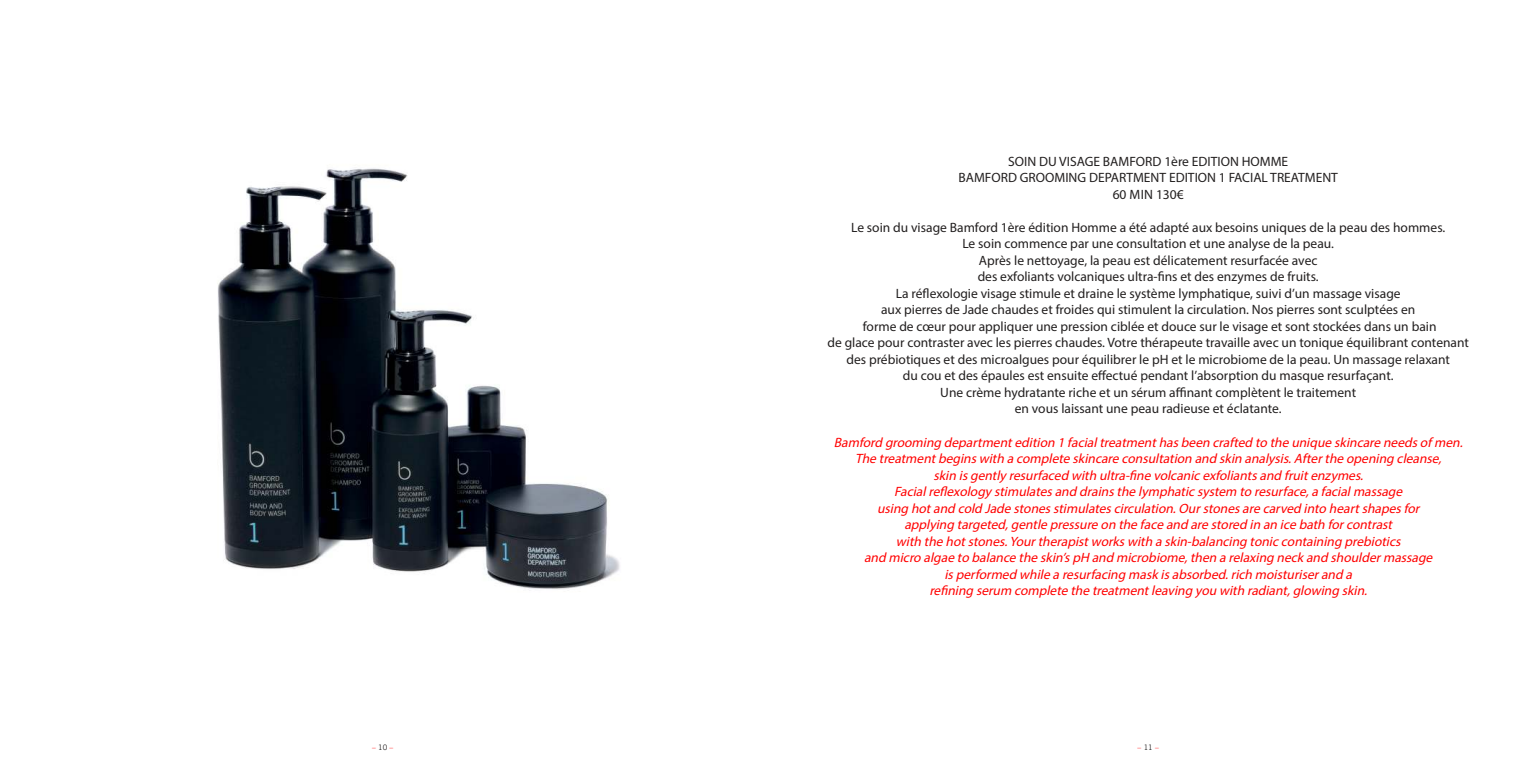
<style>
.page{position:relative;width:1531px;height:766px;background:#fff}
.page>*{position:absolute;margin:0;border:0;box-sizing:border-box;transform-origin:0 0}
.t1{font:13.5px/16.5px "Myriad Pro";color:#221f1f;text-align:center}
.t2{font:italic 13.5px/16.5px "Myriad Pro";color:#f00;text-align:center}
.t3{font:7.5px "Trade Gothic LT";color:#f00}
.s1{color:#221f1f}
</style>
<div class="page">
<img style="left:218px;top:168px;width:402px;height:421px">
<p class="t1" style="left:958px;top:153px;width:381px">SOIN DU VISAGE BAMFORD 1ère EDITION HOMME<br>BAMFORD GROOMING DEPARTMENT EDITION 1 FACIAL TREATMENT<br>60 MIN 130€</p>
<p class="t1" style="left:827px;top:219px;width:643px">Le soin du visage Bamford 1ère édition Homme a été adapté aux besoins uniques de la peau des hommes.<br>Le soin commence par une consultation et une analyse de la peau.<br>Après le nettoyage, la peau est délicatement resurfacée avec<br>des exfoliants volcaniques ultra-fins et des enzymes de fruits.<br>La réflexologie visage stimule et draine le système lymphatique, suivi d’un massage visage<br>aux pierres de Jade chaudes et froides qui stimulent la circulation. Nos pierres sont sculptées en<br>forme de cœur pour appliquer une pression ciblée et douce sur le visage et sont stockées dans un bain<br>de glace pour contraster avec les pierres chaudes. Votre thérapeute travaille avec un tonique équilibrant contenant des prébiotiques et des microalgues pour équilibrer le pH et le microbiome de la peau. Un massage relaxant<br>du cou et des épaules est ensuite effectué pendant l’absorption du masque resurfaçant.<br>Une crème hydratante riche et un sérum affinant complètent le traitement<br>en vous laissant une peau radieuse et éclatante.</p>
<p class="t2" style="left:834px;top:434px;width:633px">Bamford grooming departmentedition 1 facialtreatmenthasbeen crafted to the unique skincare needsof men.<br>The treatmentbeginswith a complete skincare consultation and skin analysis.Afterthe opening cleanse,<br>skin isgently resurfaced with ultra-fine volcanic exfoliantsand fruitenzymes.<br>Facialreflexology stimulatesand drainsthe lymphatic system to resurface,a facialmassage<br>using hotand cold Jade stonesstimulatescirculation.Ourstonesare carved into heartshapesfor<br>applying targeted,gentle pressure on the face and are stored in an ice bath forcontrast<br>with the hotstones.Yourtherapistworkswith a skin-balancing tonic containing prebiotics<br>and micro algae to balance the skin’spH and microbiome,then a relaxing neck and shouldermassage isperformed while a resurfacing mask isabsorbed.rich moisturiserand a<br>refining serum complete the treatmentleaving you with radiant,glowing skin.</p>
<p class="t3" style="left:372px;top:744px;width:23px">– <span class="s1">10</span> –</p>
<p class="t3" style="left:1137px;top:744px;width:23px">– <span class="s1">11</span> –</p>
</div>
